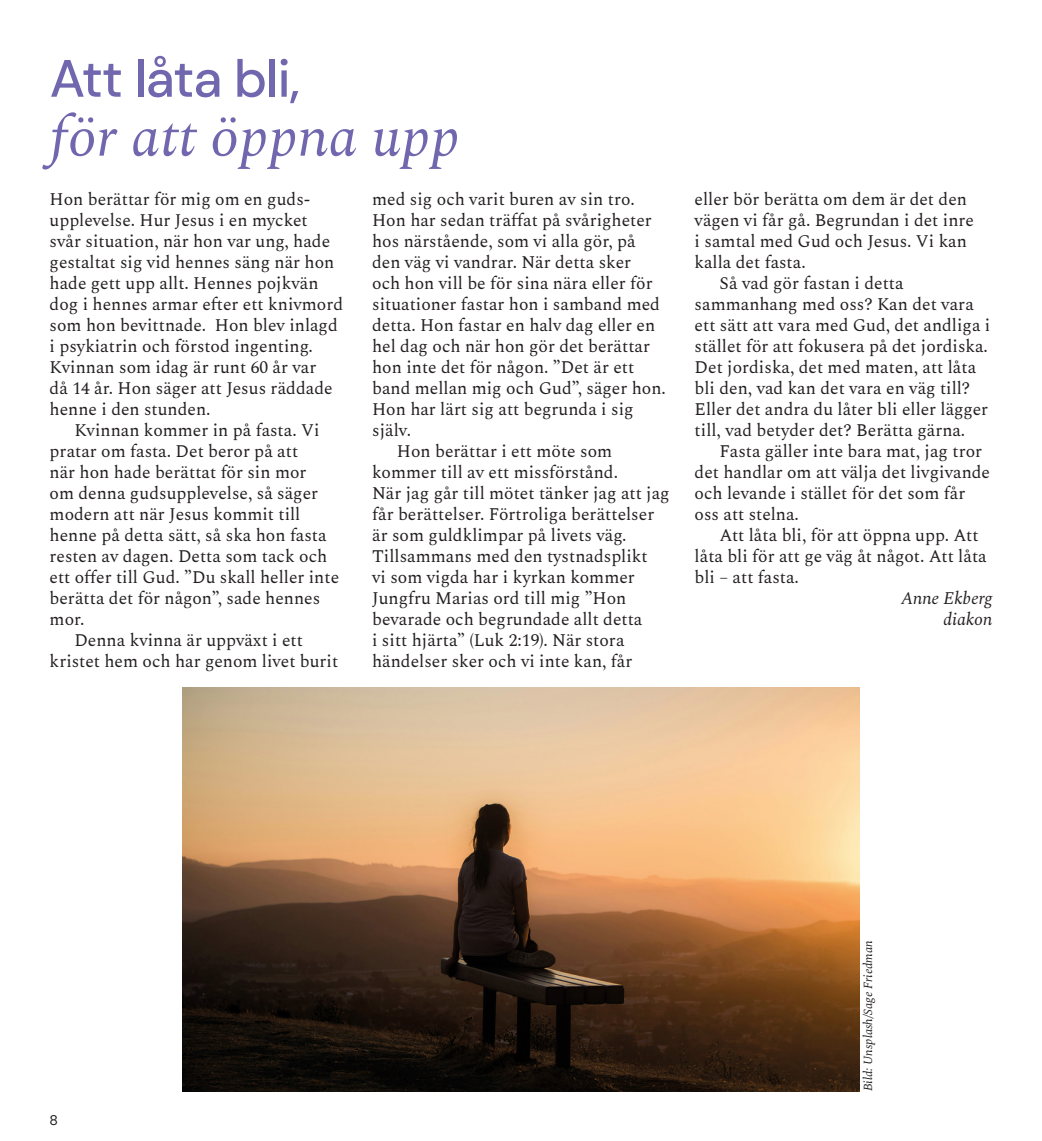
<style>
.page{position:relative;width:1042px;height:1141px;background:#fff}
.page>*{position:absolute;margin:0;border:0;box-sizing:border-box;transform-origin:0 0}
.t1{font:italic 57.75px "Spectral";color:#7167ae}
.t2{font:500 52.5px "DM Sans 18 pt";letter-spacing:-.02em;color:#7167ae}
.t3{font:17.5px/21px "Spectral";color:#231f20}
.t4{font:italic 17.5px "Spectral";color:#231f20}
.t5{font:14px "DM Sans 18 pt";color:#231f20}
.t6{font:italic 12.25px "Spectral";color:#231f20}
</style>
<div class="page">
<img style="left:183px;top:688px;width:676px;height:403px">
<p class="t2" style="left:50px;top:46px;width:252px">Att låta bli,</p>
<p class="t1" style="left:50px;top:95px;width:412px">för att öppna upp</p>
<p class="t3" style="left:50px;top:187px;width:295px">Hon berättar för mig om en guds&shy;upplevelse. Hur Jesus i en mycket svår situation, när hon var ung, hade gestaltat sig vid hennes säng när hon hade gett upp allt. Hennes pojkvän dog i hennes armar efter ett knivmord som hon bevittnade. Hon blev inlagd i psykiatrin och förstod ingenting.<br>Kvinnan som idag är runt 60 år var<br>då 14 år. Hon säger att Jesus räddade henne i den stunden.</p>
<p class="t3" style="left:50px;top:418px;width:291px;text-indent:25px">Kvinnan kommer in på fasta. Vi pratar om fasta. Det beror på att<br>när hon hade berättat för sin mor<br>om denna gudsupplevelse, så säger modern att när Jesus kommit till henne på detta sätt, så ska hon fasta resten av dagen. Detta som tack och ett offer till Gud. ”Du skall heller inte berätta det för någon”, sade hennes mor.</p>
<p class="t3" style="left:50px;top:628px;width:290px;text-align:center">Denna kvinna är uppväxt i ett<br>kristet hem och har genom livet burit</p>
<p class="t3" style="left:372px;top:187px;width:295px">med sig och varit buren av sin tro.<br>Hon har sedan träffat på svårigheter hos närstående, som vi alla gör, på den väg vi vandrar. När detta sker<br>och hon vill be för sina nära eller för situationer fastar hon i samband med detta. Hon fastar en halv dag eller en hel dag och när hon gör det berättar hon inte det för någon. ”Det är ett band mellan mig och Gud”, säger hon.<br>Hon har lärt sig att begrunda i sig själv.</p>
<p class="t3" style="left:372px;top:439px;width:247px;text-indent:25px">Hon berättar i ett möte som kommer till av ett missförstånd.</p>
<p class="t3" style="left:372px;top:481px;width:299px">När jag går till mötet tänker jag att jag får berättelser. Förtroliga berättelser är som guldklimpar på livets väg.<br>Tillsammans med den tystnadsplikt<br>vi som vigda har i kyrkan kommer Jungfru Marias ord till mig ”Hon bevarade och begrundade allt detta<br>i sitt hjärta” (Luk 2:19). När stora händelser sker och vi inte kan, får</p>
<p class="t3" style="left:694px;top:187px;width:281px">eller bör berätta om dem är det den vägen vi får gå. Begrundan i det inre i samtal med Gud och Jesus. Vi kan kalla det fasta.</p>
<p class="t3" style="left:694px;top:271px;width:297px;text-indent:25px">Så vad gör fastan i detta sammanhang med oss? Kan det vara ett sätt att vara med Gud, det andliga i stället för att fokusera på det jordiska.<br>Det jordiska, det med maten, att låta bli den, vad kan det vara en väg till?<br>Eller det andra du låter bli eller lägger till, vad betyder det? Berätta gärna.</p>
<p class="t3" style="left:694px;top:439px;width:297px;text-indent:25px">Fasta gäller inte bara mat, jag tror det handlar om att välja det livgivande och levande i stället för det som får oss att stelna.</p>
<p class="t3" style="left:694px;top:523px;width:294px;text-indent:25px">Att låta bli, för att öppna upp. Att låta bli för att ge väg åt något. Att låta bli – att fasta.</p>
<p class="t4" style="left:901px;top:585px;width:93px">Anne Ekberg</p>
<p class="t4" style="left:943px;top:606px;width:51px">diakon</p>
<p class="t5" style="left:50px;top:1112px;width:10px">8</p>
<p class="t6" style="left:859px;top:1091px;width:152px;rotate:-90deg">Bild: Unsplash/Sage Friedman</p>
</div>
